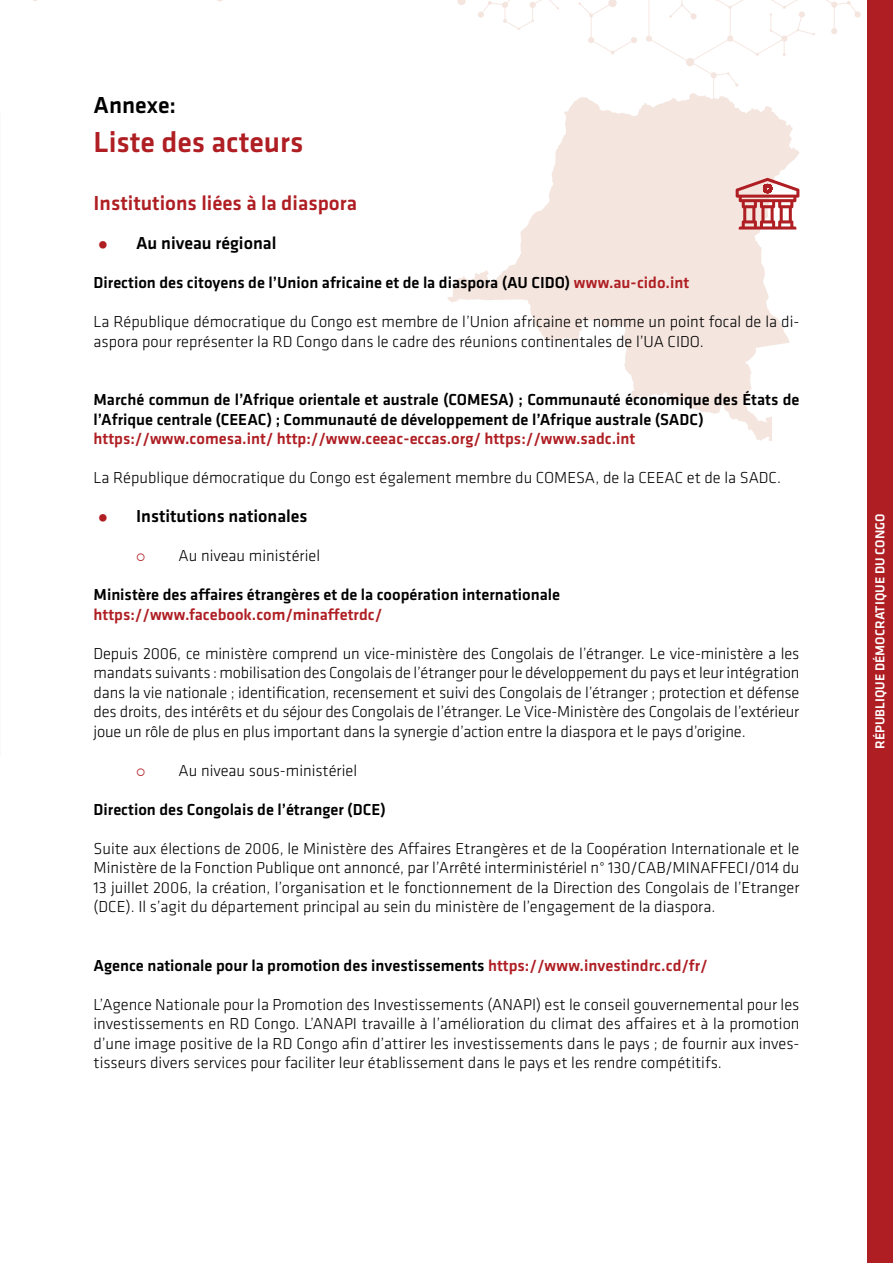
<style>
.page{position:relative;width:893px;height:1263px;background:#fff}
.page>*{position:absolute;margin:0;border:0;box-sizing:border-box;transform-origin:0 0}
.t1{font:500 30px "Klavika";color:#af1e23}
.t2{font:500 24px "Klavika";color:#000}
.t3{font:500 21px "Klavika";color:#af1e23}
.t4{font:500 18px "Klavika";color:#000}
.t5{font:300 16.5px/19.5px "Klavika";color:#000;text-align:justify}
.t6{font:500 16.5px/19.5px "Klavika";color:#000}
.t7{font:500 16.5px "Klavika";color:#af1e23}
.t8{font:500 13.5px "Klavika";color:#fff}
.s1{color:#af1e23}
</style>
<div class="page">
<div style="left:867px;top:0;width:26px;height:1263px;background:#af1e23"></div>
<svg style="left:578px;top:0;width:59px;height:55px"></svg>
<svg style="left:457px;top:0;width:102px;height:30px"></svg>
<svg style="left:646px;top:0;width:215px;height:93px"></svg>
<svg style="left:447px;top:93px;width:352px;height:348px;fill:#f4e5de"></svg>
<svg style="left:736px;top:178px;width:63px;height:52px"></svg>
<h2 class="t2" style="left:94px;top:88px;width:84px">Annexe:</h2>
<h1 class="t1" style="left:94px;top:121px;width:212px">Liste des acteurs</h1>
<p class="t3" style="left:94px;top:189px;width:265px">Institutions liées à la diaspora</p>
<p class="t4" style="left:94px;top:231px;width:184px"><span class="s1">•</span> Au niveau régional</p>
<p class="t6" style="left:94px;top:272px;width:597px">Direction des citoyens de l’Union africaine et de la diaspora (AU CIDO) <span class="s1">www.au-cido.int</span></p>
<p class="t5" style="left:94px;top:312px;width:707px">La République démocratique du Congo est membre de l’Union africaine et nomme un point focal de la di&shy;aspora pour représenter la RD Congo dans le cadre des réunions continentales de l’UA CIDO.</p>
<p class="t6" style="left:94px;top:389px;width:707px">Marché commun de l’Afrique orientale et australe (COMESA) ; Communauté économique des États de l’Afrique centrale (CEEAC) ; Communauté de développement de l’Afrique australe (SADC)</p>
<p class="t7" style="left:94px;top:427px;width:543px">https://www.comesa.int/ http://www.ceeac-eccas.org/ https://www.sadc.int</p>
<p class="t5" style="left:94px;top:468px;width:689px">La République démocratique du Congo est également membre du COMESA, de la CEEAC et de la SADC.</p>
<p class="t4" style="left:94px;top:504px;width:216px"><span class="s1">•</span> Institutions nationales</p>
<p class="t5" style="left:179px;top:546px;width:143px">Au niveau ministériel</p>
<p class="t6" style="left:94px;top:584px;width:468px">Ministère des affaires étrangères et de la coopération internationale</p>
<p class="t7" style="left:94px;top:603px;width:290px">https://www.facebook.com/minaffetrdc/</p>
<p class="t5" style="left:94px;top:643px;width:707px">Depuis 2006, ce ministère comprend un vice-ministère des Congolais de l’étranger. Le vice-ministère a les mandats suivants : mobilisation des Congolais de l’étranger pour le développement du pays et leur intégration dans la vie nationale ; identification, recensement et suivi des Congolais de l’étranger ; protection et défense des droits, des intérêts et du séjour des Congolais de l’étranger. Le Vice-Ministère des Congolais de l’extérieur joue un rôle de plus en plus important dans la synergie d’action entre la diaspora et le pays d’origine.</p>
<p class="t5" style="left:179px;top:760px;width:180px">Au niveau sous-ministériel</p>
<p class="t6" style="left:94px;top:799px;width:294px">Direction des Congolais de l’étranger (DCE)</p>
<p class="t5" style="left:94px;top:838px;width:707px">Suite aux élections de 2006, le Ministère des Affaires Etrangères et de la Coopération Internationale et le Ministère de la Fonction Publique ont annoncé, par l’Arrêté interministériel n° 130/CAB/MINAFFECI/014 du 13 juillet 2006, la création, l’organisation et le fonctionnement de la Direction des Congolais de l’Etranger (DCE). Il s’agit du département principal au sein du ministère de l’engagement de la diaspora.</p>
<p class="t6" style="left:94px;top:955px;width:616px">Agence nationale pour la promotion des investissements <span class="s1">https://www.investindrc.cd/fr/</span></p>
<p class="t5" style="left:94px;top:994px;width:707px">L’Agence Nationale pour la Promotion des Investissements (ANAPI) est le conseil gouvernemental pour les investissements en RD Congo. L’ANAPI travaille à l’amélioration du climat des affaires et à la promotion d’une image positive de la RD Congo afin d’attirer les investissements dans le pays ; de fournir aux inves&shy;tisseurs divers services pour faciliter leur établissement dans le pays et les rendre compétitifs.</p>
<p class="t8" style="left:871px;top:749px;width:237px;rotate:-90deg">RÉPUBLIQUE DÉMOCRATIQUE DU CONGO</p>
</div>
